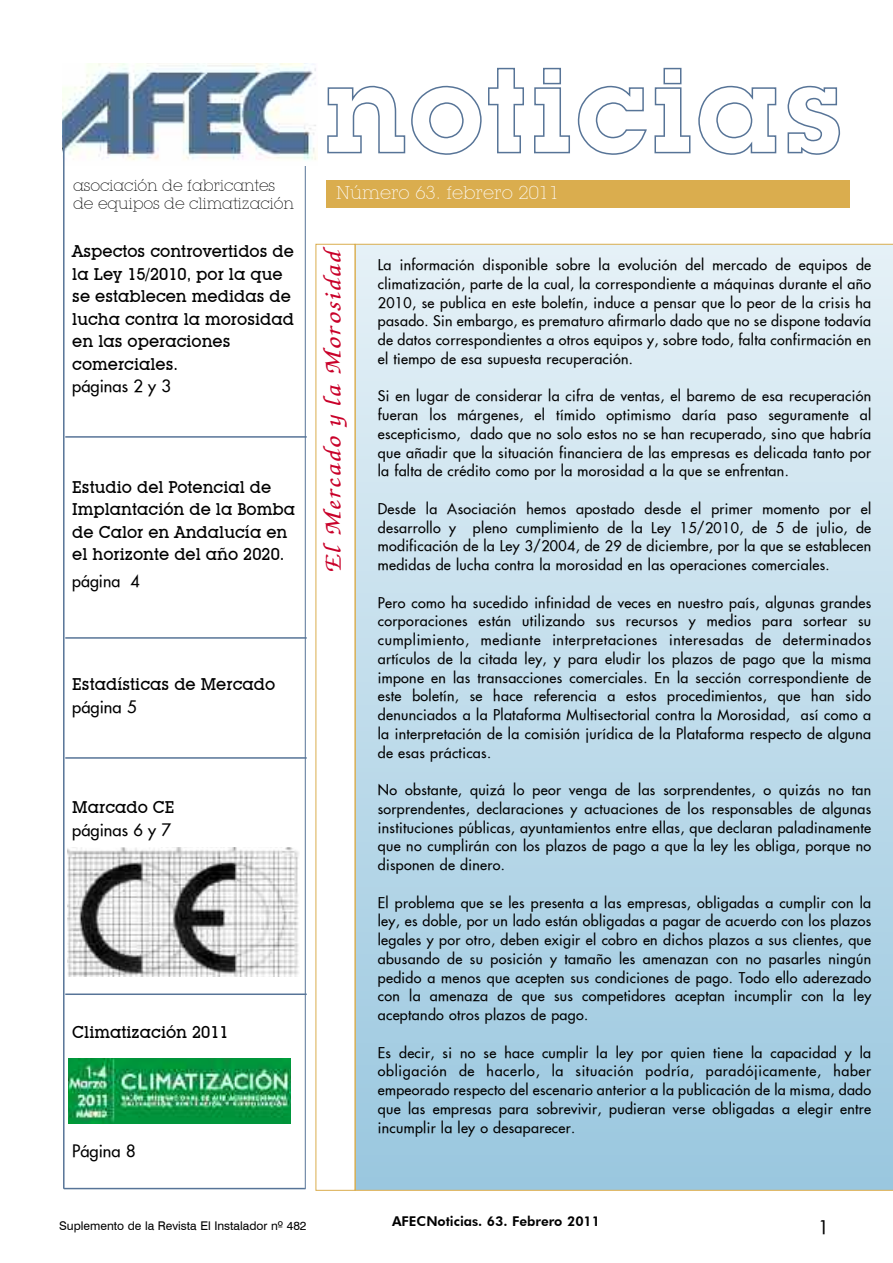
<style>
.page{position:relative;width:893px;height:1263px;background:#fff}
.page>*{position:absolute;margin:0;border:0;box-sizing:border-box;transform-origin:0 0}
.t1{font:25.5px "Zap Chance Normal";letter-spacing:.045em;color:#c90029;scale:1.1 1}
.t2{font:300 18px "Lubalin Graph IT Cby BT Xtra";color:#fff}
.t3{font:18px "Futura";color:#000}
.t4{font:500 16.5px/22.5px "Lubalin Graph IT Cby BT";color:#000}
.t5{font:16.5px "Futura";color:#000}
.t6{font:300 15.75px/18px "Lubalin Graph IT Cby BT Xtra";letter-spacing:-.01em;color:#000}
.t7{font:14.25px/18.8px "Futura";letter-spacing:.025em;color:#000;text-align:justify}
.t8{font:800 13.5px "Futura BT";color:#000}
.t9{font:12px "Swiss 721 BT";color:#000}
</style>
<div class="page">
<svg style="left:355px;top:244px;width:538px;height:947px;background:#bfdbea"></svg>
<div style="left:326px;top:180px;width:523px;height:28px;background:#daad4e"></div>
<hr style="left:305px;top:144px;width:1px;height:1045px;background:#577497">
<hr style="left:64px;top:1188px;width:241px;height:1px;background:#577497">
<img style="left:63px;top:63px;width:255px;height:102px">
<hr style="left:63px;top:120px;width:2px;height:1069px;background:#577497">
<svg style="left:327px;top:68px;width:513px;height:87px"></svg>
<hr style="left:65px;top:436px;width:242px;height:2px;background:#577497">
<hr style="left:65px;top:637px;width:242px;height:2px;background:#577497">
<hr style="left:65px;top:757px;width:242px;height:2px;background:#577497">
<hr style="left:65px;top:993px;width:242px;height:2px;background:#577497">
<img style="left:67px;top:847px;width:232px;height:129px">
<div style="left:68px;top:1057px;width:228px;height:70px;background:linear-gradient(to right,#fff,#fff)"></div>
<img style="left:68px;top:1059px;width:223px;height:65px">
<p class="t6" style="left:73px;top:176px;width:222px">asociación de fabricantes de equipos de climatización</p>
<p class="t2" style="left:336px;top:182px;width:225px">Número 63. febrero 2011</p>
<h1 class="t1" style="left:323px;top:571px;width:294px;rotate:-90deg">El Mercado y la Morosidad</h1>
<p class="t4" style="left:72px;top:240px;width:223px">Aspectos controvertidos de la Ley 15/2010, por la que se establecen medidas de lucha contra la morosidad en las operaciones comerciales.</p>
<p class="t5" style="left:72px;top:375px;width:100px">páginas 2 y 3</p>
<p class="t7" style="left:378px;top:255px;width:495px">La información disponible sobre la evolución del mercado de equipos de climatización, parte de la cual, la correspondiente a máquinas durante el año 2010, se publica en este boletín, induce a pensar que lo peor de la crisis ha pasado. Sin embargo, es prematuro afirmarlo dado que no se dispone todavía de datos correspondientes a otros equipos y, sobre todo, falta confirmación en el tiempo de esa supuesta recuperación.</p>
<p class="t7" style="left:378px;top:387px;width:495px">Si en lugar de considerar la cifra de ventas, el baremo de esa recuperación fueran los márgenes, el tímido optimismo daría paso seguramente al escepticismo, dado que no solo estos no se han recuperado, sino que habría que añadir que la situación financiera de las empresas es delicada tanto por la falta de crédito como por la morosidad a la que se enfrentan.</p>
<p class="t7" style="left:378px;top:499px;width:495px">Desde la Asociación hemos apostado desde el primer momento por el desarrollo y pleno cumplimiento de la Ley 15/2010, de 5 de julio, de modificación de la Ley 3/2004, de 29 de diciembre, por la que se establecen medidas de lucha contra la morosidad en las operaciones comerciales.</p>
<p class="t7" style="left:378px;top:593px;width:495px">Pero como ha sucedido infinidad de veces en nuestro país, algunas grandes corporaciones están utilizando sus recursos y medios para sortear su cumplimiento, mediante interpretaciones interesadas de determinados artículos de la citada ley, y para eludir los plazos de pago que la misma impone en las transacciones comerciales. En la sección correspondiente de este boletín, se hace referencia a estos procedimientos, que han sido denunciados a la Plataforma Multisectorial contra la Morosidad, así como a la interpretación de la comisión jurídica de la Plataforma respecto de alguna de esas prácticas.</p>
<p class="t7" style="left:378px;top:780px;width:495px">No obstante, quizá lo peor venga de las sorprendentes, o quizás no tan sorprendentes, declaraciones y actuaciones de los responsables de algunas instituciones públicas, ayuntamientos entre ellas, que declaran paladinamente que no cumplirán con los plazos de pago a que la ley les obliga, porque no disponen de dinero.</p>
<p class="t7" style="left:378px;top:893px;width:495px">El problema que se les presenta a las empresas, obligadas a cumplir con la ley, es doble, por un lado están obligadas a pagar de acuerdo con los plazos legales y por otro, deben exigir el cobro en dichos plazos a sus clientes, que abusando de su posición y tamaño les amenazan con no pasarles ningún pedido a menos que acepten sus condiciones de pago. Todo ello aderezado con la amenaza de que sus competidores aceptan incumplir con la ley aceptando otros plazos de pago.</p>
<p class="t7" style="left:378px;top:1043px;width:495px">Es decir, si no se hace cumplir la ley por quien tiene la capacidad y la obligación de hacerlo, la situación podría, paradójicamente, haber empeorado respecto del escenario anterior a la publicación de la misma, dado que las empresas para sobrevivir, pudieran verse obligadas a elegir entre incumplir la ley o desaparecer.</p>
<p class="t4" style="left:72px;top:476px;width:224px">Estudio del Potencial de<br>Implantación de la Bomba de Calor en Andalucía en el horizonte del año 2020.</p>
<p class="t5" style="left:72px;top:570px;width:69px">página 4</p>
<p class="t4" style="left:72px;top:673px;width:204px">Estadísticas de Mercado</p>
<p class="t5" style="left:72px;top:696px;width:66px">página 5</p>
<p class="t4" style="left:72px;top:796px;width:104px">Marcado CE</p>
<p class="t5" style="left:72px;top:819px;width:100px">páginas 6 y 7</p>
<p class="t4" style="left:72px;top:1021px;width:158px">Climatización 2011</p>
<p class="t5" style="left:72px;top:1140px;width:65px">Página 8</p>
<p class="t9" style="left:59px;top:1218px;width:249px">Suplemento de la Revista El Instalador nº 482</p>
<p class="t8" style="left:392px;top:1213px;width:210px">AFECNoticias. 63. Febrero 2011</p>
<p class="t3" style="left:818px;top:1215px;width:12px">1</p>
</div>
